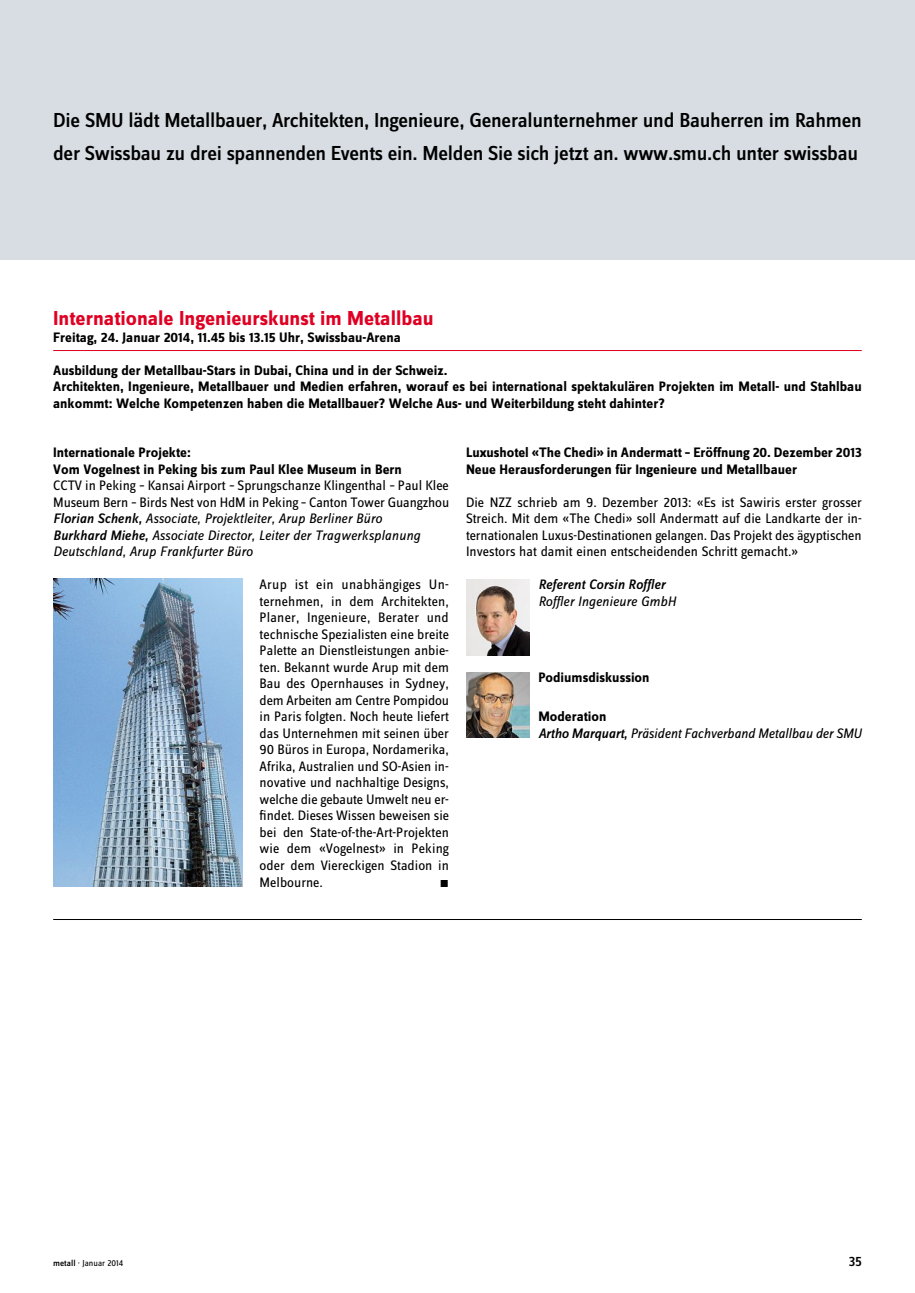
<style>
.page{position:relative;width:915px;height:1293px;background:#fff}
.page>*{position:absolute;margin:0;border:0;box-sizing:border-box;transform-origin:0 0}
.t1{font:500 21px/33px "Zine Sans Dis";letter-spacing:-.015em;color:#000}
.t2{font:700 21px "Zine Sans Dis";color:#df0023}
.t3{font:14.25px/16.5px "Zine Sans Dis";color:#000;text-align:justify}
.t4{font:700 14.25px/16.5px "Zine Sans Dis";color:#000}
.t5{font:italic 14.25px/16.5px "Zine Sans Dis";letter-spacing:-.01em;color:#000}
.t6{font:italic 500 14.25px "Zine Sans Dis";color:#000}
.t7{font:500 14.25px "Zine Sans Dis";color:#000}
.t8{font:10.5px "Zine Sans Dis Regular Roman Exp";color:#000}
.t9{font:9px "Zine Sans Dis";color:#000}
.s1{font-weight:500;font-style:italic}
.s2{font-style:italic}
.s3{font-weight:700;font-style:normal}
.s4{font-weight:500}
</style>
<div class="page">
<div style="left:0;top:0;width:914px;height:259px;background:#d7dde2"></div>
<img style="left:53px;top:578px;width:189px;height:308px">
<img style="left:466px;top:673px;width:63px;height:65px">
<hr style="left:53px;top:919px;width:808px;height:1px;background:#000">
<hr style="left:53px;top:350px;width:808px;height:1px;background:#df0023">
<img style="left:466px;top:579px;width:63px;height:76px">
<h1 class="t1" style="left:53px;top:105px;width:809px">Die SMU lädt Metallbauer, Architekten, Ingenieure, Generalunternehmer und Bauherren im Rahmen der Swissbau zu drei spannenden Events ein. Melden Sie sich jetzt an. www.smu.ch unter swissbau</h1>
<h1 class="t2" style="left:53px;top:308px;width:382px">Internationale Ingenieurskunst im Metallbau</h1>
<p class="t4" style="left:53px;top:329px;width:349px">Freitag, 24. Januar 2014, 11.45 bis 13.15 Uhr, Swissbau-Arena</p>
<p class="t4" style="left:53px;top:362px;width:809px">Ausbildung der Metallbau-Stars in Dubai, China und in der Schweiz.<br>Architekten, Ingenieure, Metallbauer und Medien erfahren, worauf es bei international spektakulären Projekten im Metall- und Stahlbau ankommt: Welche Kompetenzen haben die Metallbauer? Welche Aus- und Weiterbildung steht dahinter?</p>
<p class="t4" style="left:53px;top:445px;width:350px">Internationale Projekte:<br>Vom Vogelnest in Peking bis zum Paul Klee Museum in Bern</p>
<p class="t3" style="left:53px;top:477px;width:397px;text-align:left">CCTV in Peking – Kansai Airport – Sprungschanze Klingenthal – Paul Klee Museum Bern – Birds Nest von HdM in Peking – Canton Tower Guangzhou <span class="s1">Florian Schenk,</span> <span class="s2">Associate, Projektleiter, Arup Berliner Büro<br></span><span class="s1">Burkhard Miehe,</span> <span class="s2">Associate Director, Leiter der Tragwerksplanung Deutschland, Arup Frankfurter Büro</span></p>
<p class="t3" style="left:259px;top:576px;width:191px">Arup ist ein unabhängiges Un&shy;ternehmen, in dem Architekten, Planer, Ingenieure, Berater und technische Spezialisten eine breite Palette an Dienstleistungen anbie&shy;ten. Bekannt wurde Arup mit dem Bau des Opernhauses in Sydney, dem Arbeiten am Centre Pompidou in Paris folgten. Noch heute liefert das Unternehmen mit seinen über 90 Büros in Europa, Nordamerika, Afrika, Australien und SO-Asien in&shy;novative und nachhaltige Designs, welche die gebaute Umwelt neu er&shy;findet. Dieses Wissen beweisen sie bei den State-of-the-Art-Projekten wie dem «Vogelnest» in Peking oder dem Viereckigen Stadion in Melbourne.</p>
<p class="t8" style="left:439px;top:878px;width:11px">m</p>
<p class="t4" style="left:466px;top:445px;width:397px">Luxushotel «The Chedi» in Andermatt – Eröffnung 20. Dezember 2013<br>Neue Herausforderungen für Ingenieure und Metallbauer</p>
<p class="t3" style="left:466px;top:494px;width:397px">Die NZZ schrieb am 9. Dezember 2013: «Es ist Sawiris erster grosser Streich. Mit dem «The Chedi» soll Andermatt auf die Landkarte der in&shy;ternationalen Luxus-Destinationen gelangen. Das Projekt des ägyptischen Investors hat damit einen entscheidenden Schritt gemacht.»</p>
<p class="t6" style="left:538px;top:578px;width:128px">Referent Corsin Roffler</p>
<p class="t5" style="left:538px;top:593px;width:139px">Roffler Ingenieure GmbH</p>
<p class="t4" style="left:538px;top:670px;width:113px">Podiumsdiskussion</p>
<p class="t5" style="left:538px;top:709px;width:325px"><span class="s3">Moderation<br></span><span class="s4">Artho Marquart,</span> Präsident Fachverband Metallbau der SMU</p>
<p class="t9" style="left:53px;top:1257px;width:71px"><span class="s4">metall</span> · Januar 2014</p>
<p class="t7" style="left:848px;top:1254px;width:15px">35</p>
</div>
